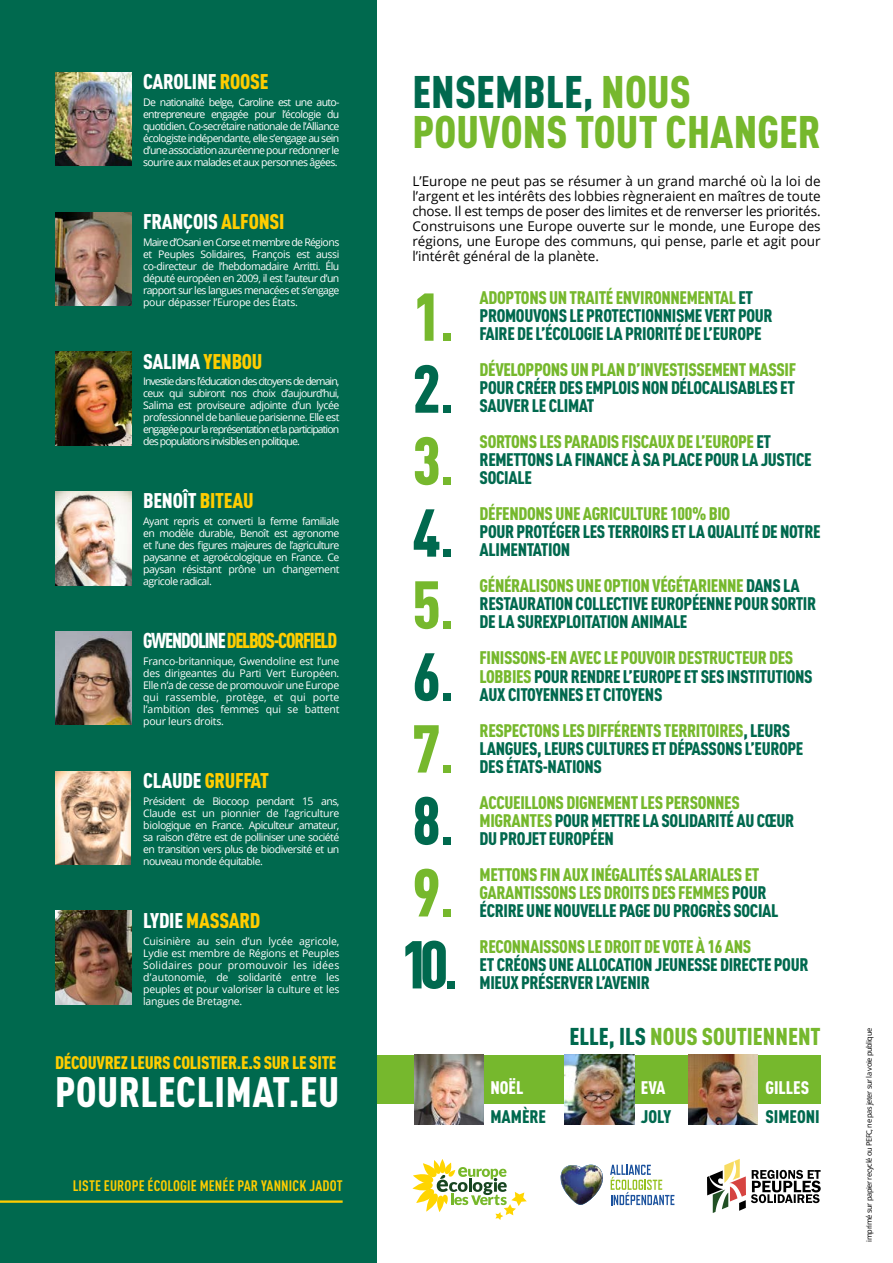
<style>
.page{position:relative;width:893px;height:1263px;background:#fff}
.page>*{position:absolute;margin:0;border:0;box-sizing:border-box;transform-origin:0 0}
.t1{font:900 66.45px/72px "DIN Cond";color:#00694e;text-align:justify}
.t2{font:900 66.45px "DIN Cond";color:#76b82d}
.t3{font:900 45px/40.5px "DIN Cond";letter-spacing:.005em;color:#76b82d}
.t4{font:900 42px "DIN Cond";letter-spacing:.015em;color:#fff}
.t5{font:900 24px "DIN Cond";color:#76b82d}
.t6{font:900 21.3px "DIN Cond";letter-spacing:-.06em;color:#ffcd00;scale:.92 1}
.t7{font:900 21px "DIN Cond";letter-spacing:-.01em;color:#fff}
.t8{font:900 21px "DIN Cond";letter-spacing:-.01em;color:#ffcd00}
.t9{font:900 18px/18px "DIN Cond";letter-spacing:-.02em;color:#00694e}
.t10{font:900 18px/18px "DIN Cond";letter-spacing:-.02em;color:#76b82d}
.t11{font:900 18px "DIN Cond";letter-spacing:-.015em;color:#ffcd00}
.t12{font:900 18px "DIN Cond";color:#fff}
.t13{font:900 18px "DIN Cond";color:#00694e}
.t14{font:700 15px "DIN Cond";letter-spacing:.01em;color:#ffcd00}
.t15{font:13.5px/15px "Open Sans";color:#000;text-align:justify}
.t16{font:10.5px/12px "Open Sans";letter-spacing:-.05em;color:#fff;text-align:justify}
.t17{font:7.5px "Open Sans";letter-spacing:-.05em;color:#000}
.s1{color:#ffcd00}
.s2{color:#fff}
.s3{color:#00694e}
.s4{font-size:40.5px;color:#00694e}
.s5{font-size:51.3px}
.s6{color:#76b82d}
.s7{font-size:51.3px;color:#76b82d}
</style>
<div class="page">
<div style="left:0;top:1055px;width:821px;height:48px;background:#76b82d"></div>
<img style="left:414px;top:1055px;width:70px;height:70px">
<img style="left:565px;top:1055px;width:69px;height:70px">
<img style="left:688px;top:1055px;width:70px;height:70px">
<div style="left:0;top:0;width:377px;height:1263px;background:#00694e"></div>
<hr style="left:0;top:1200px;width:343px;height:3px;background:#ffcd00">
<svg style="left:412px;top:1159px;width:115px;height:61px"></svg>
<img style="left:560px;top:1164px;width:43px;height:41px">
<svg style="left:610px;top:1165px;width:64px;height:40px"></svg>
<svg style="left:707px;top:1159px;width:114px;height:54px"></svg>
<img style="left:55px;top:72px;width:77px;height:94px">
<img style="left:55px;top:212px;width:77px;height:94px">
<img style="left:55px;top:352px;width:77px;height:93px">
<img style="left:55px;top:492px;width:77px;height:93px">
<img style="left:55px;top:631px;width:77px;height:94px">
<img style="left:55px;top:771px;width:76px;height:94px">
<img style="left:55px;top:911px;width:77px;height:93px">
<h3 class="t7" style="left:143px;top:68px;width:127px">CAROLINE <span class="s1">ROOSE</span></h3>
<p class="t16" style="left:143px;top:96px;width:198px">De nationalité belge, Caroline est une auto&shy;entrepreneure engagée pour l’écologie du quotidien. Co-secrétaire nationale de l’Alliance écologiste indépendante, elle s’engage au sein d’une association azuréenne pour redonner le sourire aux malades et aux personnes âgées.</p>
<h3 class="t7" style="left:143px;top:208px;width:143px">FRANÇOIS <span class="s1">ALFONSI</span></h3>
<p class="t16" style="left:143px;top:236px;width:198px">Maire d’Osani en Corse et membre de Régions et Peuples Solidaires, François est aussi co-directeur de l’hebdomadaire Arritti. Élu député européen en 2009, il est l’auteur d’un rapport sur les langues menacées et s’engage pour dépasser l’Europe des États.</p>
<h3 class="t7" style="left:143px;top:348px;width:121px">SALIMA <span class="s1">YENBOU</span></h3>
<p class="t16" style="left:143px;top:375px;width:198px">Investie dans l’éducation des citoyens de demain, ceux qui subiront nos choix d’aujourd’hui, Salima est proviseure adjointe d’un lycée professionnel de banlieue parisienne. Elle est engagée pour la représentation et la participation des populations invisibles en politique.</p>
<h3 class="t7" style="left:143px;top:488px;width:112px">BENOÎT <span class="s1">BITEAU</span></h3>
<p class="t16" style="left:143px;top:515px;width:198px">Ayant repris et converti la ferme familiale en modèle durable, Benoît est agronome et l’une des figures majeures de l’agriculture paysanne et agroécologique en France. Ce paysan résistant prône un changement agricole radical.</p>
<h3 class="t6" style="left:143px;top:627px;width:212px"><span class="s2">GWENDOLINE</span> DELBOS-CORFIELD</h3>
<p class="t16" style="left:143px;top:655px;width:198px">Franco-britannique, Gwendoline est l’une des dirigeantes du Parti Vert Européen.<br>Elle n’a de cesse de promouvoir une Europe qui rassemble, protège, et qui porte l’ambition des femmes qui se battent pour leurs droits.</p>
<h3 class="t8" style="left:143px;top:767px;width:127px"><span class="s2">CLAUDE</span> GRUFFAT</h3>
<p class="t16" style="left:143px;top:795px;width:198px">Président de Biocoop pendant 15 ans, Claude est un pionnier de l’agriculture biologique en France. Apiculteur amateur, sa raison d’être est de polliniser une société en transition vers plus de biodiversité et un nouveau monde équitable.</p>
<h3 class="t8" style="left:143px;top:907px;width:119px"><span class="s2">LYDIE</span> MASSARD</h3>
<p class="t16" style="left:143px;top:934px;width:198px">Cuisinière au sein d’un lycée agricole, Lydie est membre de Régions et Peuples Solidaires pour promouvoir les idées d’autonomie, de solidarité entre les peuples et pour valoriser la culture et les langues de Bretagne.</p>
<h3 class="t11" style="left:55px;top:1051px;width:283px">DÉCOUVREZ LEURS COLISTIER.E.S SUR LE SITE</h3>
<h3 class="t4" style="left:55px;top:1065px;width:286px">POURLECLIMAT.EU</h3>
<h3 class="t14" style="left:73px;top:1176px;width:271px">LISTE EUROPE ÉCOLOGIE MENÉE PAR YANNICK JADOT</h3>
<h2 class="t3" style="left:412px;top:70px;width:410px"><span class="s3">ENSEMBLE</span><span class="s4">,</span> NOUS<br>POUVONS TOUT CHANGER</h2>
<p class="t15" style="left:412px;top:173px;width:410px">L’Europe ne peut pas se résumer à un grand marché où la loi de l’argent et les intérêts des lobbies règneraient en maîtres de toute chose. Il est temps de poser des limites et de renverser les priorités.<br>Construisons une Europe ouverte sur le monde, une Europe des régions, une Europe des communs, qui pense, parle et agit pour l’intérêt général de la planète.</p>
<h1 class="t2" style="left:412px;top:275px;width:42px">1<span class="s5">.</span></h1>
<h3 class="t9" style="left:480px;top:288px;width:295px"><span class="s6">ADOPTONS UN TRAITÉ ENVIRONNEMENTAL</span> ET<br>PROMOUVONS LE PROTECTIONNISME VERT POUR<br>FAIRE DE L’ÉCOLOGIE LA PRIORITÉ DE L’EUROPE</h3>
<h3 class="t10" style="left:480px;top:360px;width:318px">DÉVELOPPONS UN PLAN D’INVESTISSEMENT MASSIF</h3>
<h3 class="t9" style="left:480px;top:378px;width:317px">POUR CRÉER DES EMPLOIS NON DÉLOCALISABLES ET<br>SAUVER LE CLIMAT</h3>
<h3 class="t9" style="left:480px;top:432px;width:334px"><span class="s6">SORTONS LES PARADIS FISCAUX DE L’EUROPE</span> ET<br>REMETTONS LA FINANCE À SA PLACE POUR LA JUSTICE<br>SOCIALE</h3>
<h3 class="t10" style="left:480px;top:504px;width:252px">DÉFENDONS UNE AGRICULTURE 100% BIO</h3>
<h3 class="t9" style="left:480px;top:522px;width:343px">POUR PROTÉGER LES TERROIRS ET LA QUALITÉ DE NOTRE<br>ALIMENTATION</h3>
<h3 class="t9" style="left:480px;top:576px;width:338px"><span class="s6">GÉNÉRALISONS UNE OPTION VÉGÉTARIENNE</span> DANS LA<br>RESTAURATION COLLECTIVE EUROPÉENNE POUR SORTIR<br>DE LA SUREXPLOITATION ANIMALE</h3>
<h3 class="t9" style="left:480px;top:648px;width:335px"><span class="s6">FINISSONS-EN AVEC LE POUVOIR DESTRUCTEUR DES<br>LOBBIES</span> POUR RENDRE L’EUROPE ET SES INSTITUTIONS<br>AUX CITOYENNES ET CITOYENS</h3>
<h3 class="t9" style="left:480px;top:720px;width:325px"><span class="s6">RESPECTONS LES DIFFÉRENTS TERRITOIRES</span>, LEURS<br>LANGUES, LEURS CULTURES ET DÉPASSONS L’EUROPE<br>DES ÉTATS-NATIONS</h3>
<h3 class="t9" style="left:480px;top:792px;width:316px"><span class="s6">ACCUEILLONS DIGNEMENT LES PERSONNES<br>MIGRANTES</span> POUR METTRE LA SOLIDARITÉ AU CŒUR<br>DU PROJET EUROPÉEN</h3>
<h3 class="t10" style="left:480px;top:864px;width:300px">METTONS FIN AUX INÉGALITÉS SALARIALES ET<br>GARANTISSONS LES DROITS DES FEMMES <span class="s3">POUR<br>ÉCRIRE UNE NOUVELLE PAGE DU PROGRÈS SOCIAL</span></h3>
<h3 class="t10" style="left:480px;top:936px;width:273px">RECONNAISSONS LE DROIT DE VOTE À 16 ANS</h3>
<h3 class="t9" style="left:480px;top:954px;width:330px">ET CRÉONS UNE ALLOCATION JEUNESSE DIRECTE POUR<br>MIEUX PRÉSERVER L’AVENIR</h3>
<h1 class="t1" style="left:412px;top:351px;width:42px">2<span class="s5">.<br></span><span class="s6">3</span><span class="s7">.<br></span>4<span class="s5">.<br></span><span class="s6">5</span><span class="s7">.<br></span>6<span class="s5">.<br></span><span class="s6">7</span><span class="s7">.</span></h1>
<h1 class="t1" style="left:412px;top:783px;width:42px">8<span class="s5">.</span></h1>
<h1 class="t1" style="left:400px;top:855px;width:59px"><span class="s6">9</span><span class="s7">.<br></span>10<span class="s5">.</span></h1>
<h3 class="t12" style="left:490px;top:1076px;width:34px">NOËL</h3>
<h3 class="t9" style="left:490px;top:1107px;width:57px">MAMÈRE</h3>
<h3 class="t5" style="left:569px;top:1021px;width:253px"><span class="s3">ELLE, ILS</span> NOUS SOUTIENNENT</h3>
<h3 class="t12" style="left:641px;top:1076px;width:26px">EVA</h3>
<h3 class="t9" style="left:641px;top:1107px;width:32px">JOLY</h3>
<h3 class="t12" style="left:765px;top:1076px;width:45px">GILLES</h3>
<h3 class="t13" style="left:765px;top:1105px;width:56px">SIMEONI</h3>
<p class="t17" style="left:864px;top:1242px;width:215px;rotate:-90deg">imprimé sur papier recyclé ou PEFC, ne pas jeter sur la voie publique</p>
</div>
